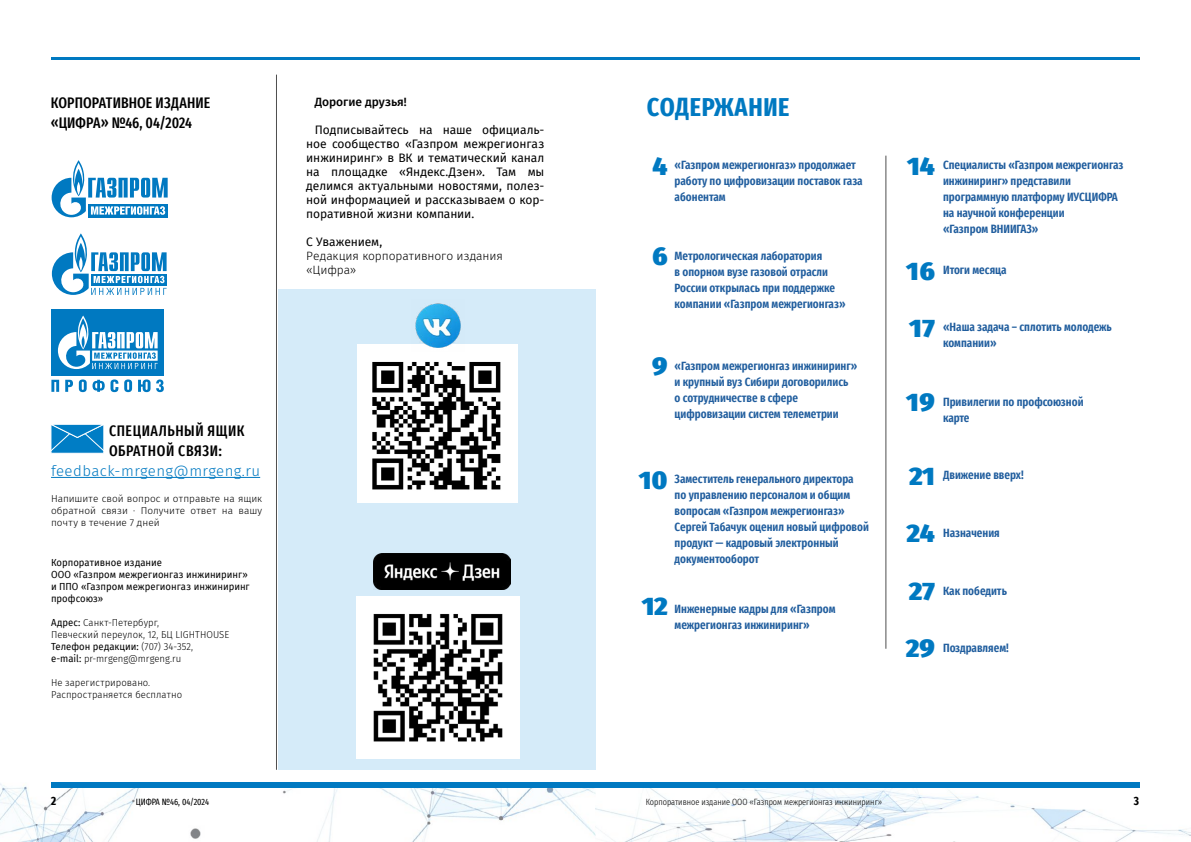
<style>
.page{position:relative;width:1191px;height:842px;background:#fff}
.page>*{position:absolute;margin:0;border:0;box-sizing:border-box;transform-origin:0 0}
.t1{font:700 extra-condensed 26px "Fira Sans";letter-spacing:.025em;color:#0079c1}
.t2{font:900 extra-condensed 25px "Fira Sans";color:#0079c1;scale:1.22 1}
.t3{font:500 extra-condensed 15px/20px "Fira Sans";letter-spacing:.015em;color:#000}
.t4{font:500 extra-condensed 15px "Fira Sans";letter-spacing:.04em;color:#000}
.t5{font:300 15px "Fira Sans";letter-spacing:.03em;color:#0079c1}
.t6{font:600 extra-condensed 12px/16px "Fira Sans";color:#215e9e}
.t7{font:12px/14px "Fira Sans";letter-spacing:-.01em;color:#000;text-align:justify}
.t8{font:300 12px/14px "Fira Sans";letter-spacing:-.005em;color:#000}
.t9{font:500 12px "Fira Sans";letter-spacing:-.005em;color:#000}
.t10{font:700 extra-condensed 12px "Fira Sans";color:#000}
.t11{font:300 10px/12px "Fira Sans";letter-spacing:.005em;color:#000;scale:.95 1}
.t12{font:10px/12px "Fira Sans";color:#000;scale:.95 1}
.t13{font:300 10px/12px "Fira Sans";letter-spacing:.005em;color:#000;text-align:justify}
.t14{font:300 extra-condensed 9px "Fira Sans";color:#000}
.t15{font:extra-condensed 9px "Fira Sans";color:#000}
.s1{font-stretch:normal}
.s2{font-weight:400}
</style>
<div class="page">
<img style="left:0;top:783px;width:595px;height:59px">
<img style="left:595px;top:788px;width:596px;height:54px">
<div style="left:51px;top:782px;width:1089px;height:6px;background:#0079c1"></div>
<hr style="left:51px;top:57px;width:1089px;height:3px;background:#0079c1">
<div style="left:278px;top:289px;width:317px;height:481px;background:#d5ebf9"></div>
<svg style="left:52px;top:233px;width:115px;height:62px"></svg>
<div style="left:51px;top:309px;width:113px;height:66px;background:#0079c1"></div>
<svg style="left:58px;top:316px;width:100px;height:53px"></svg>
<svg style="left:156px;top:379px;width:8px;height:13px"></svg>
<svg style="left:51px;top:380px;width:8px;height:12px"></svg>
<svg style="left:65px;top:380px;width:8px;height:12px"></svg>
<svg style="left:79px;top:379px;width:39px;height:13px"></svg>
<svg style="left:124px;top:379px;width:8px;height:13px"></svg>
<svg style="left:138px;top:379px;width:12px;height:13px"></svg>
<svg style="left:52px;top:160px;width:116px;height:57px"></svg>
<svg style="left:51px;top:424px;width:53px;height:30px;background:#2891ce"></svg>
<hr style="left:51px;top:477px;width:209px;height:1px;background:#0079c1">
<hr style="left:276px;top:75px;width:1px;height:695px;background:#000">
<img style="left:358px;top:344px;width:160px;height:158px">
<img style="left:411px;top:303px;width:53px;height:49px">
<img style="left:374px;top:553px;width:136px;height:36px">
<img style="left:356px;top:596px;width:163px;height:163px">
<hr style="left:885px;top:156px;width:1px;height:493px;background:#000">
<p class="t3" style="left:51px;top:92px;width:161px">КОРПОРАТИВНОЕ ИЗДАНИЕ «ЦИФРА» №46, 04/2024</p>
<p class="t9" style="left:315px;top:92px;width:94px">Дорогие друзья!</p>
<p class="t7" style="left:306px;top:122px;width:240px;text-indent:9px">Подписывайтесь на наше официаль&shy;ное сообщество «Газпром межрегионгаз инжиниринг» в ВК и тематический канал на площадке «Яндекс.Дзен». Там мы делимся актуальными новостями, полез&shy;ной информацией и рассказываем о кор&shy;поративной жизни компании.</p>
<p class="t7" style="left:306px;top:234px;width:78px">С Уважением,</p>
<p class="t8" style="left:306px;top:249px;width:198px">Редакция корпоративного издания «Цифра»</p>
<p class="t4" style="left:109px;top:419px;width:137px">СПЕЦИАЛЬНЫЙ ЯЩИК</p>
<p class="t4" style="left:109px;top:439px;width:115px">ОБРАТНОЙ СВЯЗИ<span class="s1">:</span></p>
<p class="t5" style="left:51px;top:460px;width:211px">feedback-mrgeng@mrgeng.ru</p>
<p class="t13" style="left:51px;top:493px;width:213px">Напишите свой вопрос и отправьте на ящик обратной связи ⋅ Получите ответ на вашу почту в течение 7 дней</p>
<p class="t12" style="left:51px;top:556px;width:211px">Корпоративное издание<br>ООО «Газпром межрегионгаз инжиниринг» и ППО «Газпром межрегионгаз инжиниринг профсоюз»</p>
<p class="t11" style="left:51px;top:616px;width:189px"><span class="s2">Адрес:</span> Санкт-Петербург,<br>Певческий переулок, 12, БЦ LIGHTHOUSE<br><span class="s2">Телефон редакции:</span> (707) 34-352,<br><span class="s2">e-mail:</span> pr-mrgeng@mrgeng.ru</p>
<p class="t11" style="left:51px;top:676px;width:139px">Не зарегистрировано.<br>Распространяется бесплатно</p>
<h1 class="t1" style="left:647px;top:85px;width:144px">СОДЕРЖАНИЕ</h1>
<h2 class="t2" style="left:652px;top:144px;width:14px">4</h2>
<p class="t6" style="left:674px;top:156px;width:189px">«Газпром межрегионгаз» продолжает работу по цифровизации поставок газа абонентам</p>
<h2 class="t2" style="left:652px;top:234px;width:14px">6</h2>
<p class="t6" style="left:674px;top:247px;width:172px">Метрологическая лаборатория<br>в опорном вузе газовой отрасли<br>России открылась при поддержке компании «Газпром межрегионгаз»</p>
<h2 class="t2" style="left:652px;top:344px;width:14px">9</h2>
<p class="t6" style="left:674px;top:357px;width:184px">«Газпром межрегионгаз инжиниринг» и крупный вуз Сибири договорились<br>о сотрудничестве в сфере цифровизации систем телеметрии</p>
<h2 class="t2" style="left:639px;top:458px;width:25px">10</h2>
<p class="t6" style="left:674px;top:470px;width:196px">Заместитель генерального директора<br>по управлению персоналом и общим вопросам «Газпром межрегионгаз»<br>Сергей Табачук оценил новый цифровой продукт — кадровый электронный документооборот</p>
<p class="t6" style="left:674px;top:600px;width:162px">Инженерные кадры для «Газпром межрегионгаз инжиниринг»</p>
<h2 class="t2" style="left:642px;top:584px;width:23px">12</h2>
<h2 class="t2" style="left:907px;top:144px;width:24px">14</h2>
<p class="t6" style="left:943px;top:156px;width:182px">Специалисты «Газпром межрегионгаз инжиниринг» представили программную платформу ИУСЦИФРА на научной конференции<br>«Газпром ВНИИГАЗ»</p>
<h2 class="t2" style="left:906px;top:249px;width:25px">16</h2>
<h2 class="t2" style="left:909px;top:306px;width:22px">17</h2>
<p class="t6" style="left:943px;top:261px;width:65px">Итоги месяца</p>
<p class="t6" style="left:943px;top:318px;width:170px">«Наша задача – сплотить молодежь компании»</p>
<h2 class="t2" style="left:906px;top:381px;width:25px">19</h2>
<p class="t6" style="left:943px;top:393px;width:142px">Привилегии по профсоюзной карте</p>
<h2 class="t2" style="left:909px;top:454px;width:22px">21</h2>
<h2 class="t2" style="left:907px;top:511px;width:24px">24</h2>
<p class="t6" style="left:943px;top:467px;width:82px">Движение вверх!</p>
<p class="t6" style="left:943px;top:524px;width:58px">Назначения</p>
<h2 class="t2" style="left:909px;top:569px;width:22px">27</h2>
<p class="t6" style="left:943px;top:582px;width:65px">Как победить</p>
<h2 class="t2" style="left:906px;top:626px;width:25px">29</h2>
<p class="t6" style="left:943px;top:639px;width:67px">Поздравляем!</p>
<p class="t10" style="left:51px;top:791px;width:7px">2</p>
<p class="t15" style="left:136px;top:795px;width:75px">ЦИФРА №46, 04/2024</p>
<p class="t14" style="left:646px;top:796px;width:238px">Корпоративное издание ООО «Газпром межрегионгаз инжиниринг»</p>
<p class="t10" style="left:1133px;top:791px;width:7px">3</p>
</div>
